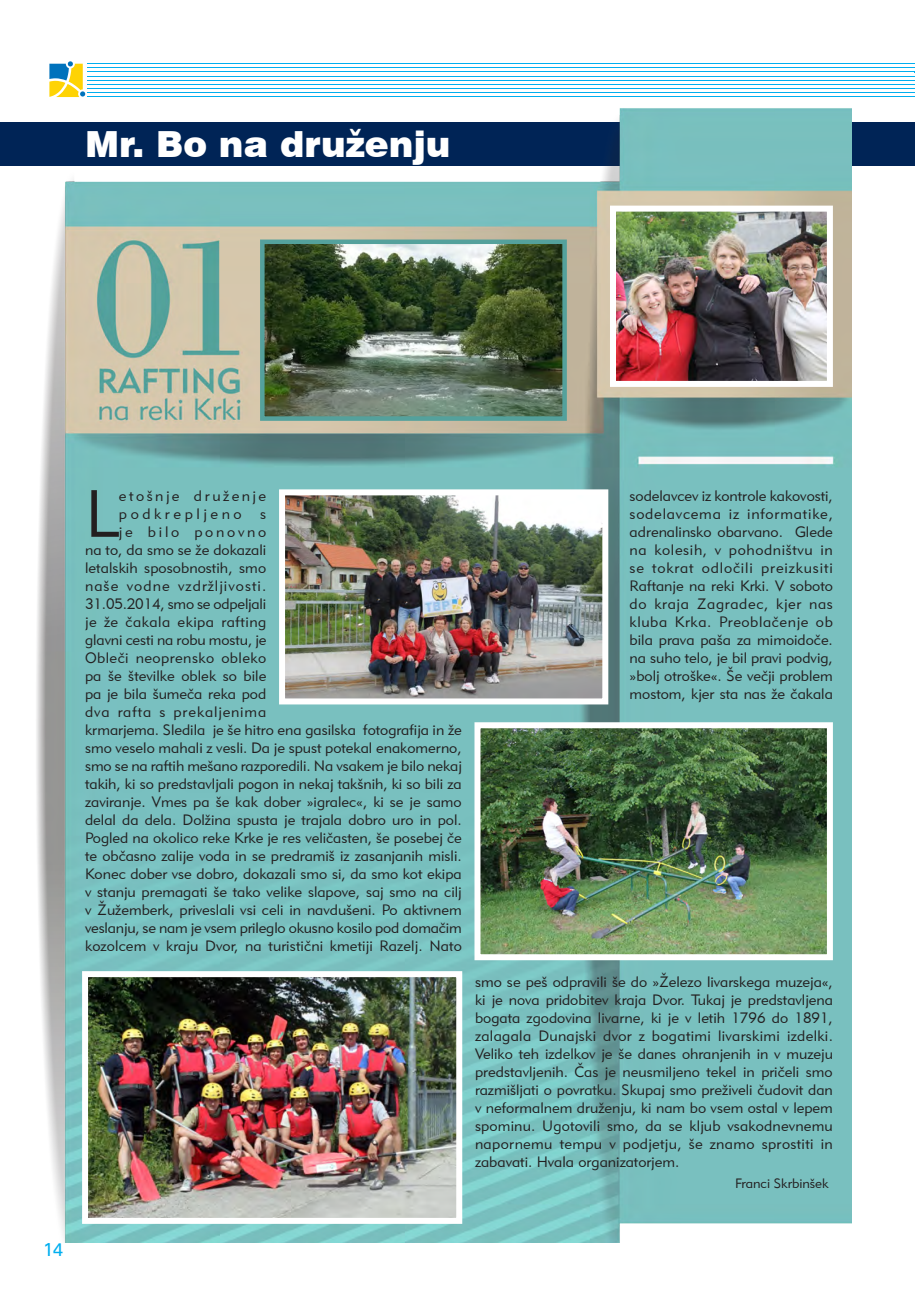
<style>
.page{position:relative;width:915px;height:1306px;background:#fff}
.page>*{position:absolute;margin:0;border:0;box-sizing:border-box;transform-origin:0 0}
.TEKST{font:65.85px "Geometric 415 BT Lite A";color:#231f20}
.naslov{font:900 36px "Swiss 721 BT";color:#fff}
.t1{font:18px "Zurich BT";color:#00aeef}
.TEKST-2{font:15px/18px "Geometric 415 BT Lite A";color:#231f20}
.TEKST-3{font:15px "Geometric 415 BT Lite A";letter-spacing:.04em;color:#231f20}
.TEKST-4{font:15px "Geometric 415 BT Lite A";letter-spacing:.03em;color:#231f20}
.TEKST-5{font:15px "Geometric 415 BT Lite A";letter-spacing:.055em;color:#231f20}
.TEKST-6{font:15px "Geometric 415 BT Lite A";letter-spacing:.05em;color:#231f20}
.TEKST-7{font:15px "Geometric 415 BT Lite A";letter-spacing:.07em;color:#231f20}
.TEKST-8{font:15px "Geometric 415 BT Lite A";letter-spacing:.045em;color:#231f20}
.TEKST-9{font:15px "Geometric 415 BT Lite A";letter-spacing:.165em;color:#231f20}
.TEKST-10{font:15px "Geometric 415 BT Lite A";letter-spacing:.24em;color:#231f20}
.TEKST-11{font:15px "Geometric 415 BT Lite A";letter-spacing:.18em;color:#231f20}
.podpis{font:13.5px "Geometric 415 BT Lite A";color:#231f20}
</style>
<div class="page">
<hr style="left:87px;top:96px;width:827px;height:1px;background:#00aeef">
<hr style="left:87px;top:92px;width:827px;height:1px;background:#00aeef">
<hr style="left:87px;top:88px;width:827px;height:1px;background:#00aeef">
<hr style="left:87px;top:84px;width:827px;height:1px;background:#00aeef">
<hr style="left:87px;top:80px;width:827px;height:1px;background:#00aeef">
<hr style="left:87px;top:76px;width:827px;height:1px;background:#00aeef">
<hr style="left:87px;top:71px;width:827px;height:1px;background:#00aeef">
<hr style="left:87px;top:67px;width:827px;height:1px;background:#00aeef">
<hr style="left:87px;top:63px;width:827px;height:1px;background:#00aeef">
<svg style="left:49px;top:61px;width:36px;height:36px"></svg>
<div style="left:0;top:122px;width:914px;height:44px;background:#002456"></div>
<img style="left:36px;top:108px;width:815px;height:1134px">
<img style="left:89px;top:978px;width:366px;height:238px">
<div style="left:82px;top:971px;width:380px;height:252px;border:6px solid #fff"></div>
<img style="left:286px;top:496px;width:315px;height:201px">
<div style="left:279px;top:489px;width:329px;height:215px;border:6px solid #fff"></div>
<img style="left:265px;top:244px;width:296px;height:172px">
<div style="left:260px;top:239px;width:306px;height:182px;border:4px solid #54a19c"></div>
<img style="left:616px;top:213px;width:209px;height:167px">
<div style="left:609px;top:206px;width:223px;height:181px;border:6px solid #fff"></div>
<img style="left:481px;top:729px;width:344px;height:224px">
<div style="left:474px;top:722px;width:358px;height:238px;border:6px solid #fff"></div>
<p class="naslov" style="left:85px;top:122px;width:367px">Mr. Bo na druženju</p>
<p class="t1" style="left:43px;top:1238px;width:21px">14</p>
<p class="TEKST" style="left:85px;top:473px;width:35px">L</p>
<p class="TEKST-9" style="left:119px;top:486px;width:149px">etošnje druženje</p>
<p class="TEKST-2" style="left:629px;top:486px;width:205px">sodelavcev iz kontrole kakovosti,</p>
<p class="TEKST-10" style="left:119px;top:504px;width:149px">podkrepljeno s</p>
<p class="TEKST-6" style="left:629px;top:504px;width:205px">sodelavcema iz informatike,</p>
<p class="TEKST-11" style="left:119px;top:522px;width:149px">je bilo ponovno</p>
<p class="TEKST-2" style="left:629px;top:522px;width:205px">adrenalinsko obarvano. Glede</p>
<p class="TEKST-2" style="left:85px;top:540px;width:183px">na to, da smo se že dokazali</p>
<p class="TEKST-3" style="left:629px;top:540px;width:205px">na kolesih, v pohodništvu in</p>
<p class="TEKST-2" style="left:85px;top:558px;width:182px">letalskih sposobnostih, smo</p>
<p class="TEKST-5" style="left:629px;top:558px;width:205px">se tokrat odločili preizkusiti</p>
<p class="TEKST-7" style="left:85px;top:576px;width:183px">naše vodne vzdržljivosti.</p>
<p class="TEKST-2" style="left:629px;top:576px;width:205px">Raftanje na reki Krki. V soboto</p>
<p class="TEKST-2" style="left:85px;top:594px;width:183px">31.05.2014, smo se odpeljali</p>
<p class="TEKST-8" style="left:629px;top:594px;width:205px">do kraja Zagradec, kjer nas</p>
<p class="TEKST-4" style="left:85px;top:612px;width:183px">je že čakala ekipa rafting</p>
<p class="TEKST-3" style="left:629px;top:612px;width:205px">kluba Krka. Preoblačenje ob</p>
<p class="TEKST-2" style="left:85px;top:630px;width:183px">glavni cesti na robu mostu, je</p>
<p class="TEKST-2" style="left:629px;top:630px;width:205px">bila prava paša za mimoidoče.</p>
<p class="TEKST-4" style="left:85px;top:648px;width:182px">Obleči neoprensko obleko</p>
<p class="TEKST-2" style="left:629px;top:648px;width:205px">na suho telo, je bil pravi podvig,</p>
<p class="TEKST-2" style="left:85px;top:666px;width:183px">pa še številke oblek so bile</p>
<p class="TEKST-2" style="left:629px;top:666px;width:205px">»bolj otroške«. Še večji problem</p>
<p class="TEKST-2" style="left:85px;top:684px;width:183px">pa je bila šumeča reka pod</p>
<p class="TEKST-2" style="left:629px;top:684px;width:205px">mostom, kjer sta nas že čakala</p>
<p class="TEKST-2" style="left:85px;top:702px;width:378px">dva rafta s prekaljenima<br>krmarjema. Sledila je še hitro ena gasilska fotografija in že smo veselo mahali z vesli. Da je spust potekal enakomerno, smo se na raftih mešano razporedili. Na vsakem je bilo nekaj takih, ki so predstavljali pogon in nekaj takšnih, ki so bili za zaviranje. Vmes pa še kak dober »igralec«, ki se je samo delal da dela. Dolžina spusta je trajala dobro uro in pol.<br>Pogled na okolico reke Krke je res veličasten, še posebej če te občasno zalije voda in se predramiš iz zasanjanih misli.<br>Konec dober vse dobro, dokazali smo si, da smo kot ekipa v stanju premagati še tako velike slapove, saj smo na cilj v Žužemberk, priveslali vsi celi in navdušeni. Po aktivnem veslanju, se nam je vsem prileglo okusno kosilo pod domačim kozolcem v kraju Dvor, na turistični kmetiji Razelj. Nato</p>
<p class="TEKST-2" style="left:475px;top:972px;width:359px;text-align:justify">smo se peš odpravili še do »Železo livarskega muzeja«, ki je nova pridobitev kraja Dvor. Tukaj je predstavljena bogata zgodovina livarne, ki je v letih 1796 do 1891, zalagala Dunajski dvor z bogatimi livarskimi izdelki.<br>Veliko teh izdelkov je še danes ohranjenih in v muzeju predstavljenih. Čas je neusmiljeno tekel in pričeli smo razmišljati o povratku. Skupaj smo preživeli čudovit dan v neformalnem druženju, ki nam bo vsem ostal v lepem spominu. Ugotovili smo, da se kljub vsakodnevnemu napornemu tempu v podjetju, še znamo sprostiti in zabavati. Hvala organizatorjem.</p>
<p class="podpis" style="left:734px;top:1175px;width:95px">Franci Skrbinšek</p>
</div>
